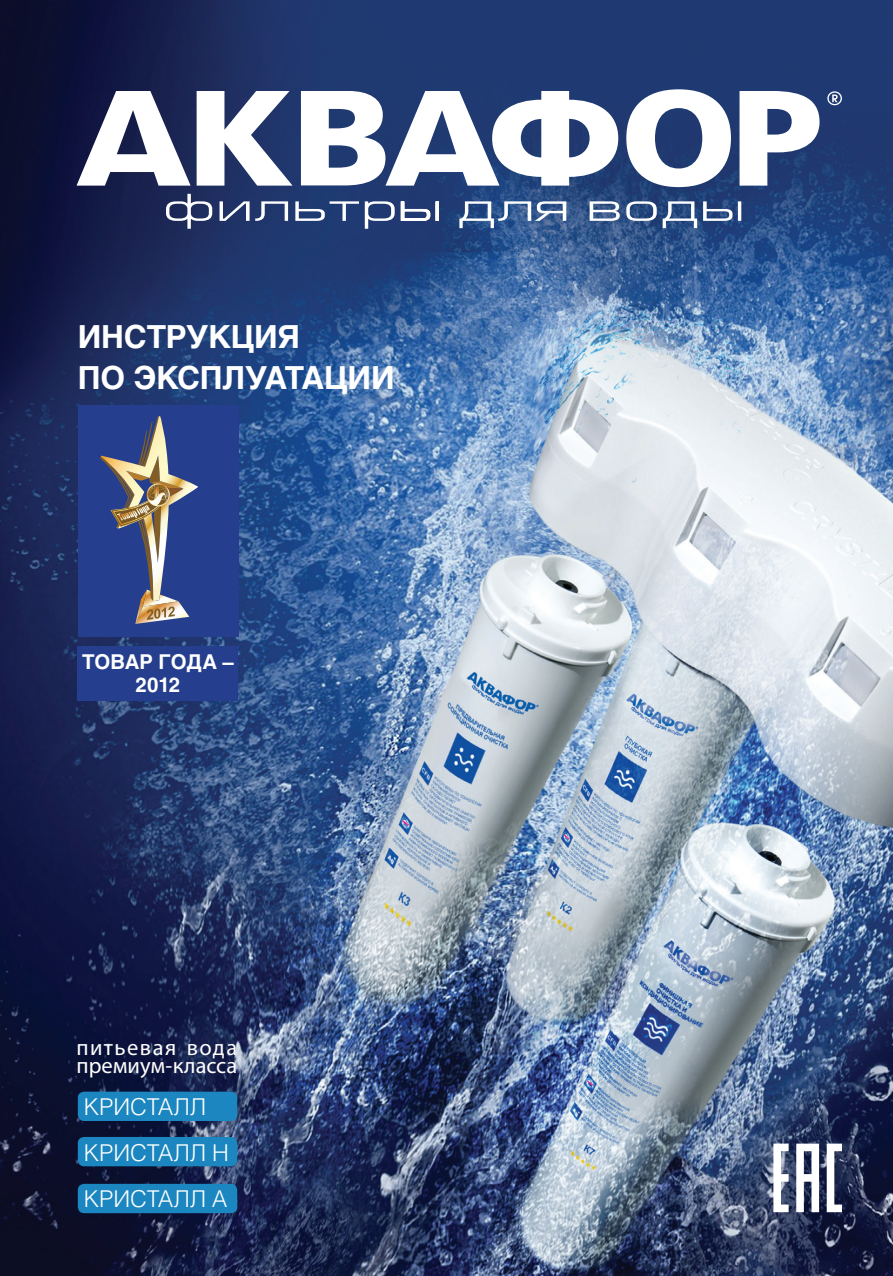
<style>
.page{position:relative;width:893px;height:1276px;background:#fff}
.page>*{position:absolute;margin:0;border:0;box-sizing:border-box;transform-origin:0 0}
.t1{font:700 31.5px/41.2px "Helios";letter-spacing:-.01em;color:#fff}
.t2{font:300 23.18px/46.1px "Helios";color:#fff}
.t3{font:22.5px/18px "Myriad Pro";letter-spacing:.035em;color:#fff}
.t4{font:700 20.25px/23.8px "Helios";letter-spacing:-.005em;color:#fff;text-align:center}
</style>
<div class="page">
<img style="left:0;top:0;width:893px;height:1276px">
<div style="left:78px;top:1091px;width:159px;height:30px;background:#1b86c0;border-radius:6px"></div>
<div style="left:78px;top:1137px;width:159px;height:29px;background:#1b86c0;border-radius:6px"></div>
<div style="left:78px;top:1183px;width:159px;height:30px;background:#1b86c0;border-radius:6px"></div>
<svg style="left:166px;top:194px;width:575px;height:35px;background:#4a628f"></svg>
<svg style="left:77px;top:91px;width:114px;height:95px"></svg>
<svg style="left:197px;top:91px;width:96px;height:95px"></svg>
<svg style="left:626px;top:89px;width:105px;height:98px"></svg>
<svg style="left:739px;top:91px;width:80px;height:95px"></svg>
<svg style="left:301px;top:91px;width:317px;height:95px"></svg>
<svg style="left:827px;top:91px;width:15px;height:14px"></svg>
<div style="left:78px;top:405px;width:160px;height:232px;background:#253f8e"></div>
<svg style="left:100px;top:416px;width:98px;height:208px"></svg>
<div style="left:78px;top:646px;width:160px;height:55px;background:#253f8e"></div>
<svg style="left:773px;top:1143px;width:69px;height:69px"></svg>
<h1 class="t1" style="left:78px;top:316px;width:318px">ИНСТРУКЦИЯ<br>ПО ЭКСПЛУАТАЦИИ</h1>
<p class="t4" style="left:82px;top:649px;width:153px">ТОВАР ГОДА –<br>2012</p>
<p class="t3" style="left:77px;top:1037px;width:162px">питьевая вода премиум-класса</p>
<p class="t2" style="left:84px;top:1083px;width:147px">Кристалл<br>Кристалл Н<br>Кристалл А</p>
</div>
